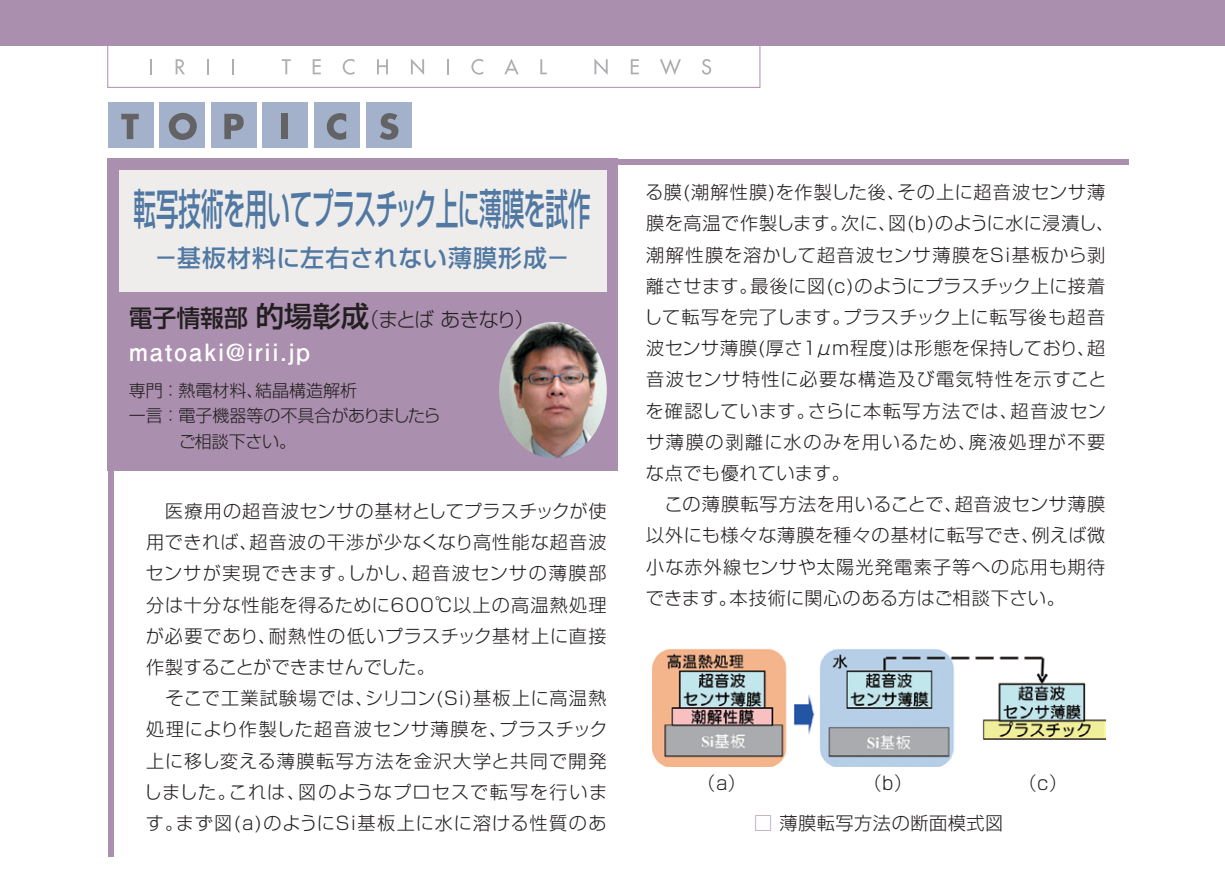
<style>
.page{position:relative;width:1225px;height:885px;background:#fff}
.page>*{position:absolute;margin:0;border:0;box-sizing:border-box;transform-origin:0 0}
.t1{font:500 42.6px "Shin Go Pro";letter-spacing:-.03em;color:#5078a2;scale:.53 1}
.t2{font:500 23.8px "Shin Go Pro";letter-spacing:.05em;color:#5078a2}
.t3{font:700 23.8px "Futo Go B101 Pro";letter-spacing:.075em;color:#fff}
.t4{font:300 19.8px "Shin Go Pro";letter-spacing:-.085em;color:#231f20}
.t5{font:300 18.2px/31.2px "Shin Go Pro";letter-spacing:.05em;color:#231f20}
.t6{font:300 18.2px "Shin Go Pro";letter-spacing:.03em;color:#231f20}
.t7{font:300 17px/25.6px "Shin Go Pro";color:#231f20}
.s1{font-weight:500;font-size:23.8px}
.s2{font-weight:500;font-size:28.4px}
.s3{color:#aa8fae}
</style>
<div class="page">
<div style="left:108px;top:471px;width:5px;height:385px;background:#aa8fae"></div>
<div style="left:108px;top:159px;width:510px;height:312px;background:#aa8fae"></div>
<div style="left:119px;top:170px;width:488px;height:122px;background:#efedec"></div>
<div style="left:618px;top:159px;width:510px;height:5px;background:#aa8fae"></div>
<div style="left:107px;top:45px;width:653px;height:43px;border:1px solid #aa8fae"></div>
<div style="left:0;top:0;width:1225px;height:45px;background:#aa8fae"></div>
<svg style="left:150px;top:59px;width:2px;height:15px"></svg>
<svg style="left:176px;top:59px;width:9px;height:15px"></svg>
<svg style="left:207px;top:59px;width:2px;height:15px"></svg>
<svg style="left:232px;top:59px;width:2px;height:15px"></svg>
<svg style="left:282px;top:59px;width:9px;height:15px"></svg>
<svg style="left:313px;top:59px;width:8px;height:15px"></svg>
<svg style="left:343px;top:59px;width:11px;height:16px"></svg>
<svg style="left:377px;top:59px;width:11px;height:15px"></svg>
<svg style="left:411px;top:59px;width:13px;height:16px"></svg>
<svg style="left:447px;top:59px;width:2px;height:15px"></svg>
<svg style="left:471px;top:59px;width:12px;height:16px"></svg>
<svg style="left:504px;top:59px;width:14px;height:15px"></svg>
<svg style="left:540px;top:59px;width:7px;height:15px"></svg>
<svg style="left:594px;top:59px;width:13px;height:16px"></svg>
<svg style="left:631px;top:59px;width:8px;height:15px"></svg>
<svg style="left:660px;top:59px;width:21px;height:16px"></svg>
<svg style="left:702px;top:59px;width:9px;height:16px"></svg>
<div style="left:108px;top:102px;width:45px;height:45px;background:#a3b2ca"></div>
<div style="left:159px;top:102px;width:46px;height:45px;background:#a3b2ca"></div>
<div style="left:211px;top:102px;width:46px;height:45px;background:#a3b2ca"></div>
<div style="left:263px;top:102px;width:45px;height:45px;background:#a3b2ca"></div>
<div style="left:315px;top:102px;width:45px;height:45px;background:#a3b2ca"></div>
<div style="left:366px;top:102px;width:46px;height:45px;background:#a3b2ca"></div>
<svg style="left:121px;top:114px;width:18px;height:25px"></svg>
<svg style="left:169px;top:113px;width:28px;height:27px"></svg>
<svg style="left:224px;top:114px;width:20px;height:25px"></svg>
<div style="left:281px;top:114px;width:7px;height:25px;background:#636366"></div>
<svg style="left:327px;top:113px;width:19px;height:27px"></svg>
<svg style="left:380px;top:113px;width:18px;height:27px"></svg>
<img style="left:652px;top:649px;width:453px;height:117px">
<img style="left:499px;top:322px;width:108px;height:136px">
<h1 class="t1" style="left:133px;top:173px;width:864px">転写技術を用いてプラスチック上に薄膜を試作</h1>
<h2 class="t2" style="left:154px;top:239px;width:417px">－基板材料に左右されない薄膜形成－</h2>
<p class="t4" style="left:129px;top:303px;width:407px"><span class="s1">電子情報部</span> <span class="s2">的場彰成</span>（まとば あきなり）</p>
<h2 class="t3" style="left:129px;top:332px;width:183px">matoaki@irii.jp</h2>
<p class="t7" style="left:129px;top:375px;width:313px">専門 ：熱電材料、結晶構造解析<br>一言 ：電子機器等の不具合がありましたら　　　ご相談下さい。</p>
<p class="t5" style="left:144px;top:493px;width:465px;text-indent:21px">医療用の超音波センサの基材としてプラスチックが使用できれば、超音波の干渉が少なくなり高性能な超音波センサが実現できます。しかし、超音波センサの薄膜部分は十分な性能を得るために600℃以上の高温熱処理が必要であり、耐熱性の低いプラスチック基材上に直接作製することができませんでした。<br>　そこで工業試験場では、シリコン(Si)基板上に高温熱処理により作製した超音波センサ薄膜を、プラスチック上に移し変える薄膜転写方法を金沢大学と共同で開発しました。これは、図のようなプロセスで転写を行います。まず図(a)のようにSi基板上に水に溶ける性質のあ</p>
<p class="t5" style="left:644px;top:174px;width:472px">る膜(潮解性膜)を作製した後、その上に超音波センサ薄膜を高温で作製します。次に、図(b)のように水に浸漬し、潮解性膜を溶かして超音波センサ薄膜をSi基板から剥離させます。最後に図(c)のようにプラスチック上に接着して転写を完了します。プラスチック上に転写後も超音波センサ薄膜(厚さ1μm程度)は形態を保持しており、超音波センサ特性に必要な構造及び電気特性を示すことを確認しています。さらに本転写方法では、超音波センサ薄膜の剥離に水のみを用いるため、廃液処理が不要な点でも優れています。<br>　この薄膜転写方法を用いることで、超音波センサ薄膜以外にも様々な薄膜を種々の基材に転写でき、例えば微小な赤外線センサや太陽光発電素子等への応用も期待できます。本技術に関心のある方はご相談下さい。</p>
<p class="t5" style="left:697px;top:765px;width:50px">（a）</p>
<p class="t5" style="left:863px;top:765px;width:50px">（b）</p>
<p class="t5" style="left:1018px;top:765px;width:50px">（c）</p>
<p class="t6" style="left:754px;top:807px;width:250px"><span class="s3">□</span> 薄膜転写方法の断面模式図</p>
</div>
